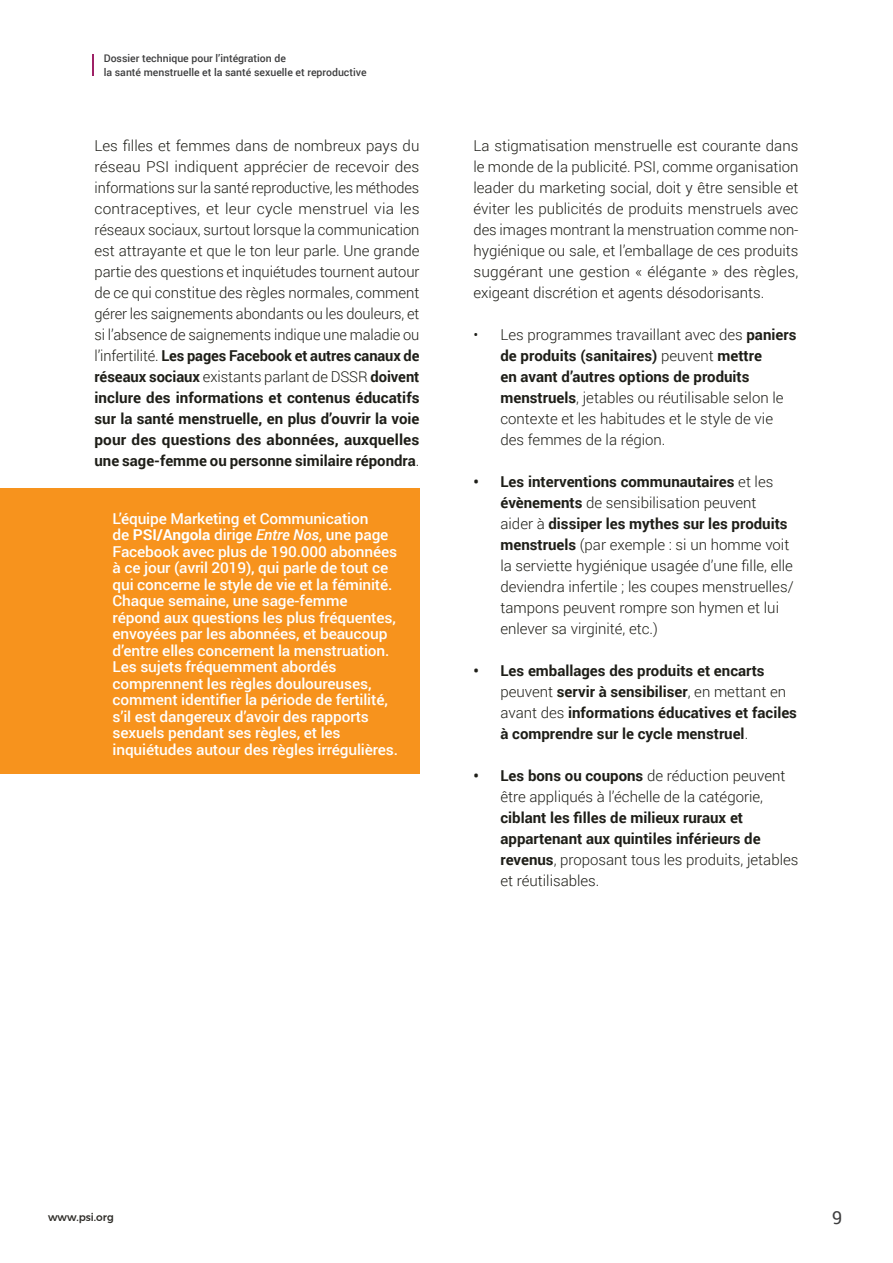
<style>
.page{position:relative;width:893px;height:1263px;background:#fff}
.page>*{position:absolute;margin:0;border:0;box-sizing:border-box;transform-origin:0 0}
.t1{font:18px "Roboto";color:#3e3e3f}
.t2{font:300 15px/21px "Roboto";color:#1e1e18;text-align:justify}
.t3{font:500 15px/16.5px "Roboto";letter-spacing:-.01em;color:#fff}
.t4{font:700 15px/21px "Roboto";color:#1e1e18}
.t5{font:500 10.5px/13.5px "Roboto";color:#3e3e3f}
.t6{font:500 10.5px "Montserrat";color:#2f2d29}
.s1{font-weight:700}
.s2{font-style:italic}
.s3{font-weight:300}
</style>
<div class="page">
<hr style="left:92px;top:55px;width:2px;height:21px;background:#9e2166">
<div style="left:0;top:489px;width:420px;height:285px;background:#f7931d"></div>
<p class="t5" style="left:104px;top:52px;width:264px">Dossier technique pour l’intégration de<br>la santé menstruelle et la santé sexuelle et reproductive</p>
<p class="t2" style="left:94px;top:134px;width:327px">Les filles et femmes dans de nombreux pays du réseau PSI indiquent apprécier de recevoir des informations sur la santé reproductive, les méthodes contraceptives, et leur cycle menstruel via les réseaux sociaux, surtout lorsque la communication est attrayante et que le ton leur parle. Une grande partie des questions et inquiétudes tournent autour de ce qui constitue des règles normales, comment gérer les saignements abondants ou les douleurs, et si l’absence de saignements indique une maladie ou l’infertilité. <span class="s1">Les pages Facebook et autres canaux de réseaux sociaux</span> existants parlant de DSSR <span class="s1">doivent inclure des informations et contenus éducatifs sur la santé menstruelle, en plus d’ouvrir la voie pour des questions des abonnées, auxquelles une sage-femme ou personne similaire répondra</span>.</p>
<p class="t3" style="left:113px;top:510px;width:287px">L’équipe Marketing et Communication<br>de <span class="s1">PSI/Angola</span> dirige <span class="s2">Entre Nos</span>, une page Facebook avec plus de 190.000 abonnées à ce jour (avril 2019), qui parle de tout ce qui concerne le style de vie et la féminité.<br>Chaque semaine, une sage-femme répond aux questions les plus fréquentes, envoyées par les abonnées, et beaucoup d’entre elles concernent la menstruation.<br>Les sujets fréquemment abordés comprennent les règles douloureuses, comment identifier la période de fertilité, s’il est dangereux d’avoir des rapports sexuels pendant ses règles, et les inquiétudes autour des règles irrégulières.</p>
<p class="t2" style="left:473px;top:134px;width:326px">La stigmatisation menstruelle est courante dans le monde de la publicité. PSI, comme organisation leader du marketing social, doit y être sensible et éviter les publicités de produits menstruels avec des images montrant la menstruation comme non&shy;hygiénique ou sale, et l’emballage de ces produits suggérant une gestion « élégante » des règles, exigeant discrétion et agents désodorisants.</p>
<p class="t2" style="left:500px;top:323px;width:297px;text-align:left;text-indent:-27px">• Les programmes travaillant avec des <span class="s1">paniers de produits (sanitaires)</span> peuvent <span class="s1">mettre<br>en avant d’autres options de produits menstruels</span>, jetables ou réutilisable selon le contexte et les habitudes et le style de vie des femmes de la région.</p>
<p class="t2" style="left:500px;top:470px;width:295px;text-align:left;text-indent:-27px"><span class="s1">• Les interventions communautaires</span> et les <span class="s1">évènements</span> de sensibilisation peuvent<br>aider à <span class="s1">dissiper les mythes sur les produits menstruels</span> (par exemple : si un homme voit la serviette hygiénique usagée d’une fille, elle deviendra infertile ; les coupes menstruelles/ tampons peuvent rompre son hymen et lui enlever sa virginité, etc.)</p>
<p class="t4" style="left:500px;top:659px;width:298px;text-indent:-27px">• Les emballages des produits et encarts <span class="s3">peuvent</span> servir à sensibiliser<span class="s3">, en mettant en avant des</span> informations éducatives et faciles à comprendre sur le cycle menstruel<span class="s3">.</span></p>
<p class="t2" style="left:473px;top:764px;width:313px;text-align:center"><span class="s1">• Les bons ou coupons</span> de réduction peuvent être appliqués à l’échelle de la catégorie,</p>
<p class="t4" style="left:500px;top:806px;width:299px">ciblant les filles de milieux ruraux et appartenant aux quintiles inférieurs de revenus<span class="s3">, proposant tous les produits, jetables et réutilisables.</span></p>
<p class="t6" style="left:48px;top:1209px;width:67px">www.psi.org</p>
<p class="t1" style="left:832px;top:1205px;width:12px">9</p>
</div>
